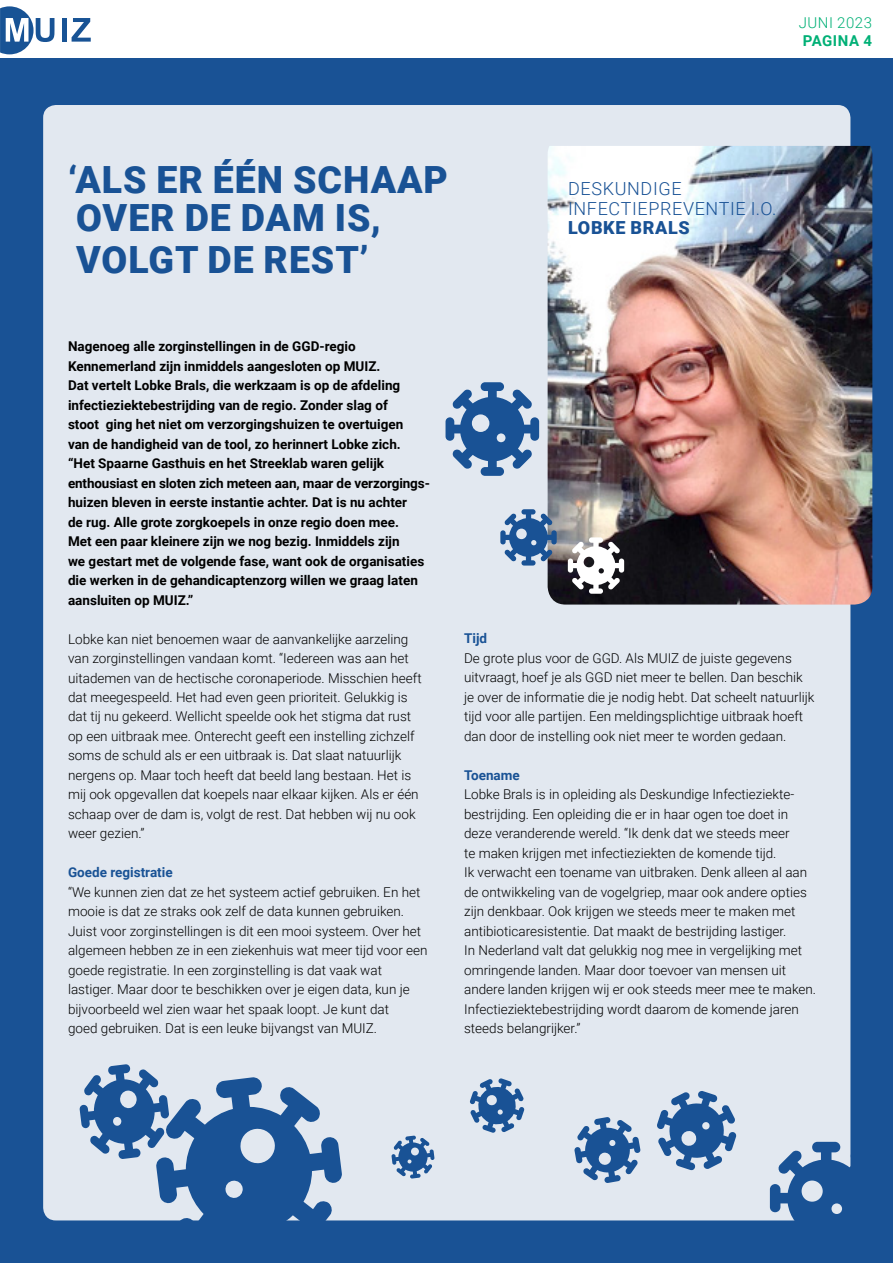
<style>
.page{position:relative;width:893px;height:1263px;background:#fff}
.page>*{position:absolute;margin:0;border:0;box-sizing:border-box;transform-origin:0 0}
.t1{font:900 37.5px/37.5px "Roboto";letter-spacing:.025em;color:#195295}
.t2{font:300 18px/19.5px "Roboto";letter-spacing:.035em;color:#195295}
.t3{font:900 18px "Roboto";color:#195295}
.t4{font:300 15px "Roboto";letter-spacing:.035em;color:#00b076}
.t5{font:700 15px "Roboto";letter-spacing:.035em;color:#00b076}
.t6{font:300 13.5px/19.5px "Roboto";color:#000}
.t7{font:700 13.5px/19.5px "Roboto";color:#000}
.t8{font:700 13.5px "Roboto";color:#195295}
</style>
<div class="page">
<div style="left:0;top:58px;width:893px;height:1205px;background:#195295"></div>
<svg style="left:0;top:6px;width:54px;height:48px"></svg>
<div style="left:62px;top:18px;width:5px;height:24px;background:#185395"></div>
<svg style="left:72px;top:18px;width:19px;height:24px"></svg>
<div style="left:43px;top:105px;width:807px;height:1115px;background:#e2e8f0;border-radius:13px"></div>
<img style="left:548px;top:146px;width:324px;height:459px">
<svg style="left:446px;top:382px;width:93px;height:94px"></svg>
<svg style="left:500px;top:509px;width:57px;height:56px"></svg>
<svg style="left:568px;top:537px;width:56px;height:57px;background:#a6a4a6"></svg>
<svg style="left:770px;top:1142px;width:81px;height:79px"></svg>
<svg style="left:657px;top:1091px;width:80px;height:79px"></svg>
<svg style="left:574px;top:1117px;width:67px;height:66px"></svg>
<svg style="left:470px;top:1078px;width:54px;height:55px"></svg>
<svg style="left:391px;top:1135px;width:44px;height:44px"></svg>
<svg style="left:79px;top:1064px;width:263px;height:157px"></svg>
<p class="t4" style="left:799px;top:12px;width:75px">juni 2023</p>
<p class="t5" style="left:803px;top:30px;width:71px">Pagina 4</p>
<h1 class="t1" style="left:68px;top:160px;width:381px">‘ ALS ER ÉÉN SCHAAP<br>OVER DE DAM IS,</h1>
<h1 class="t1" style="left:76px;top:239px;width:294px">VOLGT DE REST’</h1>
<h2 class="t2" style="left:568px;top:178px;width:210px">Deskundige<br>I nfectiepreventie i.o.</h2>
<h2 class="t3" style="left:568px;top:215px;width:13px">LOBKE</h2>
<h2 class="t3" style="left:631px;top:215px;width:61px">BRALS</h2>
<p class="t7" style="left:68px;top:336px;width:363px">Nagenoeg alle zorginstellingen in de GGD-regio Kennemerland zijn inmiddels aangesloten op MUIZ.<br>Dat vertelt Lobke Brals, die werkzaam is op de afdeling infectieziektebestrijding van de regio. Zonder slag of<br>stoot ging het niet om verzorgingshuizen te overtuigen<br>van de handigheid van de tool, zo herinnert Lobke zich. “Het Spaarne Gasthuis en het Streeklab waren gelijk enthousiast en sloten zich meteen aan, maar de verzorgings&shy;huizen bleven in eerste instantie achter. Dat is nu achter<br>de rug. Alle grote zorgkoepels in onze regio doen mee.<br>Met een paar kleinere zijn we nog bezig. Inmiddels zijn<br>we gestart met de volgende fase, want ook de organisaties die werken in de gehandicaptenzorg willen we graag laten aansluiten op MUIZ.”</p>
<p class="t6" style="left:68px;top:628px;width:355px">Lobke kan niet benoemen waar de aanvankelijke aarzeling van zorginstellingen vandaan komt. “I edereen was aan het uitademen van de hectische coronaperiode. Misschien heeft dat meegespeeld. Het had even geen prioriteit. Gelukkig is dat tij nu gekeerd. Wellicht speelde ook het stigma dat rust op een uitbraak mee. Onterecht geeft een instelling zichzelf soms de schuld als er een uitbraak is. Dat slaat natuurlijk nergens op. Maar toch heeft dat beeld lang bestaan. Het is mij ook opgevallen dat koepels naar elkaar kijken. Als er één schaap over de dam is, volgt de rest. Dat hebben wij nu ook weer gezien.”</p>
<p class="t8" style="left:68px;top:863px;width:106px">Goede registratie</p>
<p class="t6" style="left:68px;top:882px;width:361px">“We kunnen zien dat ze het systeem actief gebruiken. En het mooie is dat ze straks ook zelf de data kunnen gebruiken.<br>Juist voor zorginstellingen is dit een mooi systeem. Over het algemeen hebben ze in een ziekenhuis wat meer tijd voor een goede registratie. I n een zorginstelling is dat vaak wat lastiger. Maar door te beschikken over je eigen data, kun je bijvoorbeeld wel zien waar het spaak loopt. Je kunt dat<br>goed gebruiken. Dat is een leuke bijvangst van MUIZ.</p>
<p class="t8" style="left:464px;top:629px;width:25px">Tijd</p>
<p class="t6" style="left:464px;top:648px;width:352px">De grote plus voor de GG D. Als MUIZ de juiste gegevens uitvraagt, hoef je als GG D niet meer te bellen. Dan beschik je over de informatie die je nodig hebt. Dat scheelt natuurlijk tijd voor alle partijen. Een meldingsplichtige uitbraak hoeft dan door de instelling ook niet meer te worden gedaan.</p>
<p class="t8" style="left:464px;top:766px;width:57px">Toename</p>
<p class="t6" style="left:464px;top:784px;width:354px">Lobke Brals is in opleiding als Deskundige I nfectieziekte&shy;bestrijding. Een opleiding die er in haar ogen toe doet in deze veranderende wereld. “Ik denk dat we steeds meer<br>te maken krijgen met infectieziekten de komende tijd.<br>Ik verwacht een toename van uitbraken. Denk alleen al aan de ontwikkeling van de vogelgriep, maar ook andere opties zijn denkbaar. Ook krijgen we steeds meer te maken met antibioticaresistentie. Dat maakt de bestrijding lastiger.<br>In Nederland valt dat gelukkig nog mee in vergelijking met omringende landen. Maar door toevoer van mensen uit andere landen krijgen wij er ook steeds meer mee te maken.<br>I nfectieziektebestrijding wordt daarom de komende jaren steeds belangrijker.”</p>
</div>
